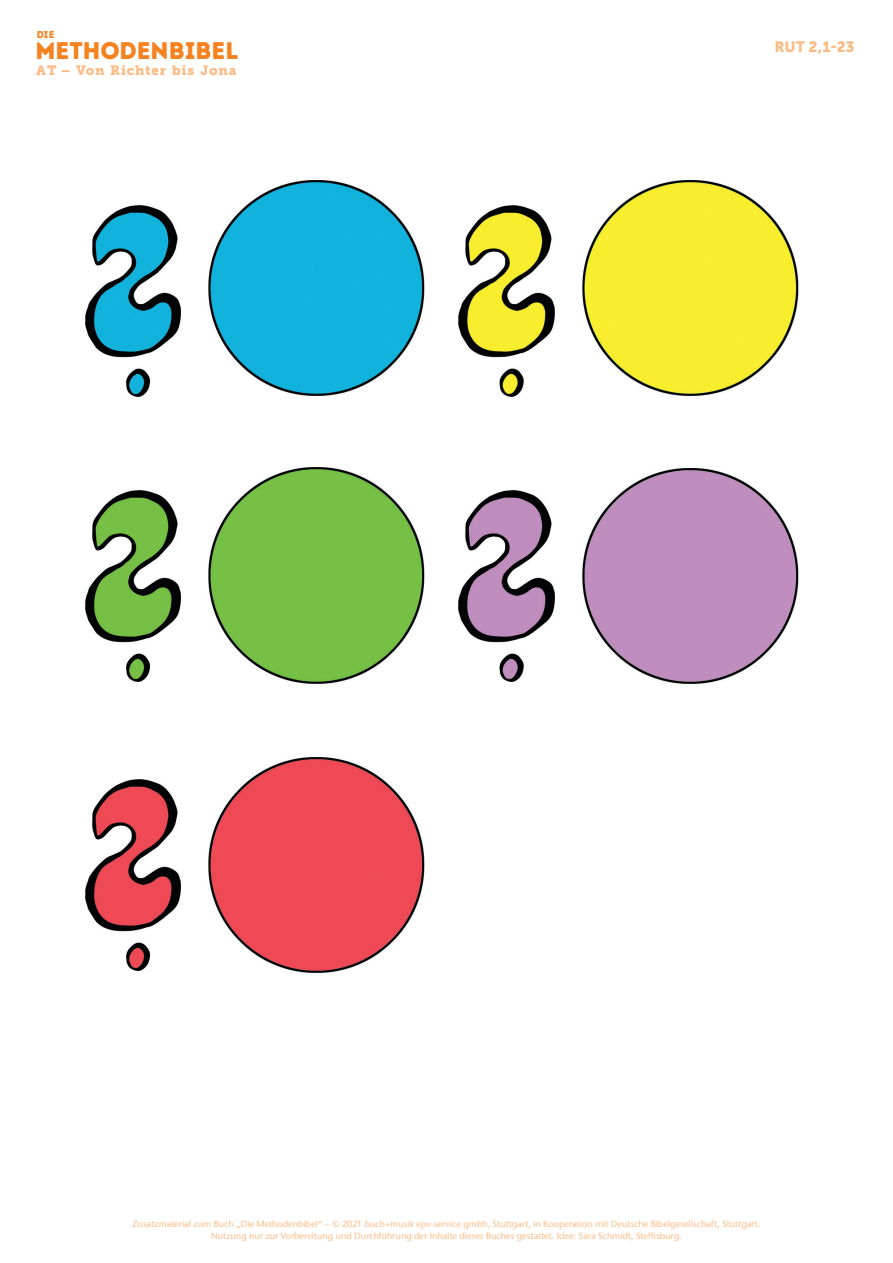
<style>
.page{position:relative;width:893px;height:1263px;background:#fff}
.page>*{position:absolute;margin:0;border:0;box-sizing:border-box;transform-origin:0 0}
.t1{font:24.15px "Intro Rust Base";color:#f58220}
.t2{font:15px "Museo Sans 900";color:#fbbb85}
.t3{font:13.5px "Museo Slab 900";letter-spacing:.055em;color:#fbbb85}
.t4{font:10.05px "Intro Rust Base";color:#f58220}
.t5{font:500 9px/12px "ITC Stone Sans Com";color:#fbbb85;text-align:center}
</style>
<div class="page">
<img style="left:85px;top:206px;width:96px;height:191px">
<img style="left:208px;top:180px;width:217px;height:216px">
<img style="left:458px;top:206px;width:96px;height:191px">
<img style="left:582px;top:180px;width:217px;height:216px">
<img style="left:85px;top:490px;width:96px;height:192px">
<img style="left:208px;top:467px;width:217px;height:217px">
<img style="left:458px;top:490px;width:96px;height:192px">
<img style="left:582px;top:468px;width:217px;height:216px">
<img style="left:85px;top:780px;width:96px;height:191px">
<img style="left:208px;top:757px;width:217px;height:216px">
<p class="t4" style="left:37px;top:28px;width:19px">DIE</p>
<h3 class="t3" style="left:36px;top:62px;width:202px">AT – Von Richter bis Jona</h3>
<h1 class="t1" style="left:35px;top:35px;width:205px">METHODENBIBEL</h1>
<h2 class="t2" style="left:774px;top:38px;width:82px">RUT 2,1-23</h2>
<p class="t5" style="left:133px;top:1218px;width:629px">Zusatzmaterial zum Buch „Die Methodenbibel“ – © 2021 buch+musik ejw-service gmbh, Stuttgart, in Kooperation mit Deutsche Bibelgesellschaft, Stuttgart.<br>Nutzung nur zur Vorbereitung und Durchführung der Inhalte dieses Buches gestattet. Idee: Sara Schmidt, Steffisburg.</p>
</div>
